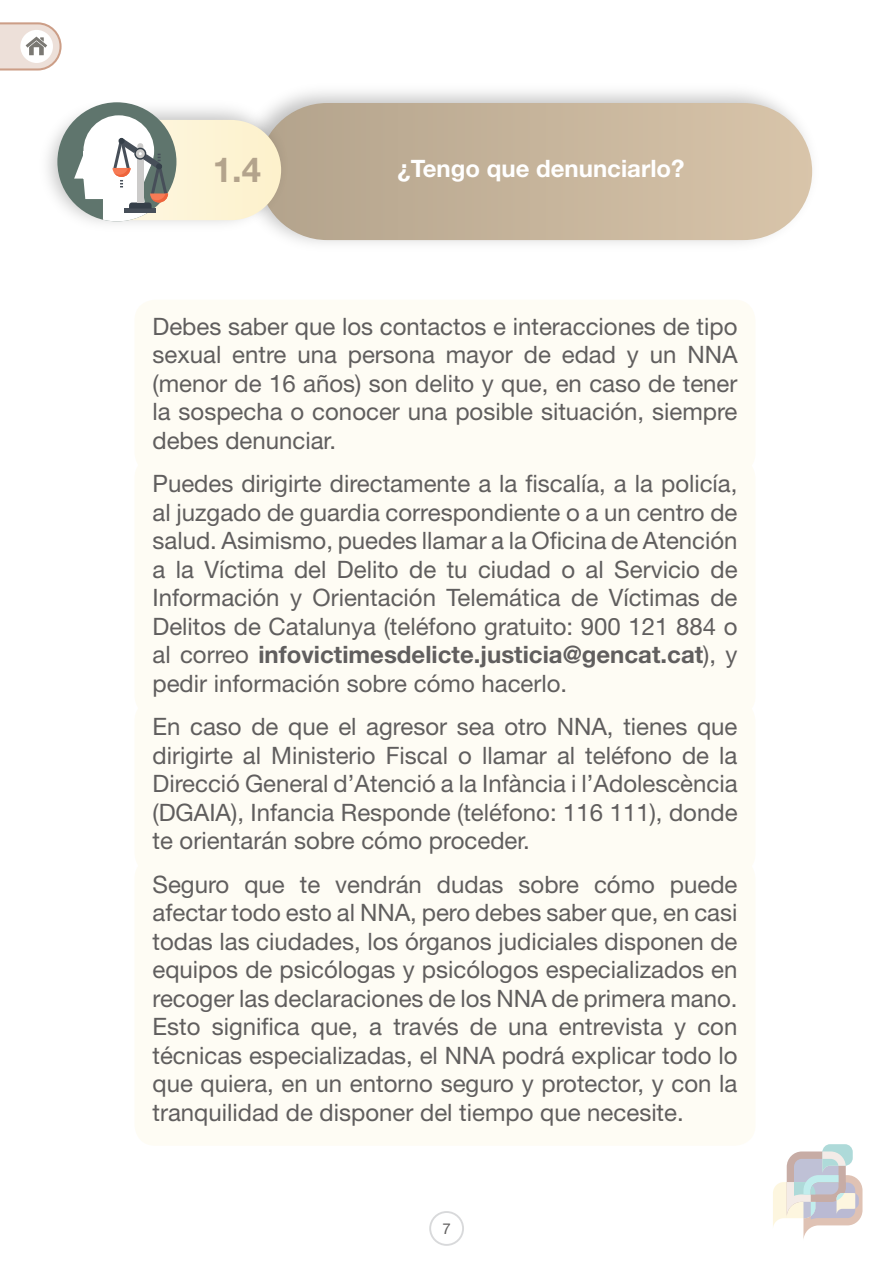
<style>
.page{position:relative;width:893px;height:1263px;background:#fff}
.page>*{position:absolute;margin:0;border:0;box-sizing:border-box;transform-origin:0 0}
.t1{font:700 34.5px "Helvetica Neue LT Std";color:#b3a38c}
.t2{font:24px/28.5px "Helvetica Neue LT Std";color:#605e5e;text-align:justify}
.t3{font:700 24px "Helvetica Neue LT Std";color:#fff}
.t4{font:15px "Helvetica Neue LT Std";color:#605e5e}
.s1{font-weight:700}
</style>
<div class="page">
<svg style="left:429px;top:1211px;width:35px;height:35px"></svg>
<svg style="left:773px;top:1144px;width:89px;height:95px"></svg>
<svg style="left:0;top:22px;width:62px;height:49px"></svg>
<div style="left:134px;top:300px;width:621px;height:174px;background:#fefcf4;border-radius:21px"></div>
<div style="left:134px;top:457px;width:621px;height:260px;background:#fefcf4;border-radius:21px"></div>
<div style="left:134px;top:700px;width:621px;height:174px;background:#fefcf4;border-radius:21px"></div>
<div style="left:134px;top:858px;width:621px;height:288px;background:#fefcf4;border-radius:21px"></div>
<img style="left:295px;top:91px;width:518px;height:153px">
<div style="left:259px;top:103px;width:553px;height:137px;background:linear-gradient(to right,#b3a38c,#d9c5aa);border-radius:69px"></div>
<img style="left:47px;top:96px;width:248px;height:143px">
<div style="left:63px;top:120px;width:218px;height:100px;background:#fdf3d3;border-radius:50px"></div>
<div style="left:57px;top:102px;width:119px;height:119px;background:#5f756d;border-radius:50%"></div>
<div style="left:83px;top:115px;width:71px;height:71px;background:#fff;border-radius:50%"></div>
<svg style="left:74px;top:133px;width:95px;height:88px"></svg>
<h1 class="t1" style="left:213px;top:148px;width:49px">1.4</h1>
<p class="t3" style="left:397px;top:154px;width:289px">¿Tengo que denunciarlo?</p>
<p class="t2" style="left:152px;top:312px;width:587px">Debes saber que los contactos e interacciones de tipo sexual entre una persona mayor de edad y un NNA (menor de 16 años) son delito y que, en caso de tener la sospecha o conocer una posible situación, siempre debes denunciar.</p>
<p class="t2" style="left:152px;top:469px;width:587px">Puedes dirigirte directamente a la fiscalía, a la policía, al juzgado de guardia correspondiente o a un centro de salud. Asimismo, puedes llamar a la Oficina de Atención a la Víctima del Delito de tu ciudad o al Servicio de Información y Orientación Telemática de Víctimas de Delitos de Catalunya (teléfono gratuito: 900 121 884 o al correo <span class="s1">infovictimesdelicte.justicia@gencat.cat</span>), y pedir información sobre cómo hacerlo.</p>
<p class="t2" style="left:152px;top:712px;width:587px">En caso de que el agresor sea otro NNA, tienes que dirigirte al Ministerio Fiscal o llamar al teléfono de la Direcció General d’Atenció a la Infància i l’Adolescència (DGAIA), Infancia Responde (teléfono: 116 111), donde te orientarán sobre cómo proceder.</p>
<p class="t2" style="left:152px;top:869px;width:587px">Seguro que te vendrán dudas sobre cómo puede afectar todo esto al NNA, pero debes saber que, en casi todas las ciudades, los órganos judiciales disponen de equipos de psicólogas y psicólogos especializados en recoger las declaraciones de los NNA de primera mano.<br>Esto significa que, a través de una entrevista y con técnicas especializadas, el NNA podrá explicar todo lo que quiera, en un entorno seguro y protector, y con la tranquilidad de disponer del tiempo que necesite.</p>
<p class="t4" style="left:442px;top:1219px;width:10px">7</p>
</div>
